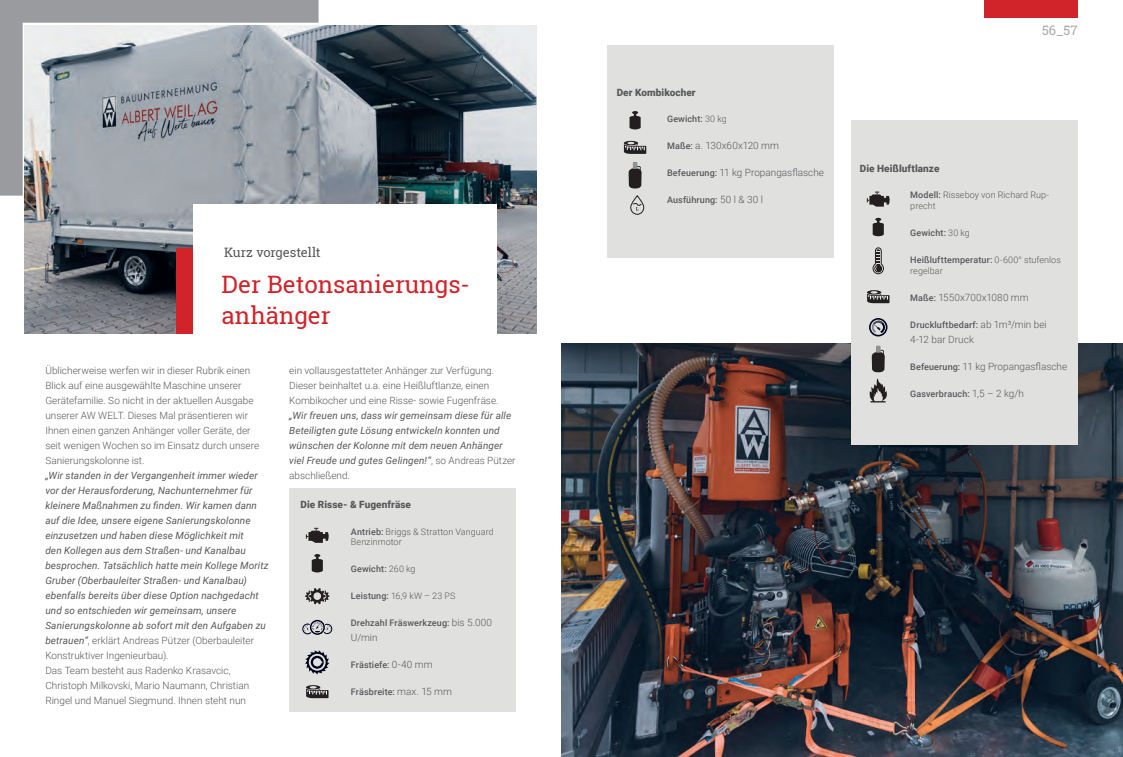
<style>
.page{position:relative;width:1123px;height:757px;background:#fff}
.page>*{position:absolute;margin:0;border:0;box-sizing:border-box;transform-origin:0 0}
.t1{font:24px/31px "Roboto Slab";color:#d1232a}
.t2{font:13px "Roboto Slab";letter-spacing:-.01em;color:#57585a}
.t3{font:13px "Roboto Slab";color:#a8a9ad}
.t4{font:italic 10px/15px "Roboto";letter-spacing:.01em;color:#57585a}
.t5{font:300 10px/15px "Roboto";color:#57585a}
.t6{font:900 10px "Roboto";letter-spacing:.005em;color:#57585a}
.t7{font:500 9px "Roboto";letter-spacing:.015em;color:#57585a}
.t8{font:300 9px/10.8px "Roboto";letter-spacing:.005em;color:#57585a}
.s1{font-weight:300;font-style:normal}
.s2{font-weight:500}
.s3{font-weight:300}
.s4{font-weight:300;font-size:10px}
.s5{font-weight:500;font-size:9px}
</style>
<div class="page">
<img style="left:561px;top:343px;width:562px;height:414px">
<img style="left:25px;top:26px;width:511px;height:308px">
<div style="left:176px;top:249px;width:17px;height:85px;background:#d1232a"></div>
<svg style="left:0;top:0;width:318px;height:196px;background:#a5aaaf"></svg>
<div style="left:193px;top:204px;width:304px;height:152px;background:#fff"></div>
<div style="left:289px;top:488px;width:227px;height:223px;background:#e0e1df"></div>
<div style="left:850px;top:121px;width:227px;height:324px;background:#e0e1df"></div>
<div style="left:607px;top:45px;width:226px;height:213px;background:#e0e1df"></div>
<svg style="left:306px;top:528px;width:23px;height:15px"></svg>
<svg style="left:866px;top:192px;width:24px;height:15px"></svg>
<svg style="left:312px;top:554px;width:11px;height:18px"></svg>
<svg style="left:629px;top:111px;width:11px;height:19px"></svg>
<svg style="left:872px;top:218px;width:11px;height:18px"></svg>
<svg style="left:305px;top:588px;width:24px;height:16px"></svg>
<svg style="left:302px;top:620px;width:30px;height:15px"></svg>
<svg style="left:305px;top:650px;width:24px;height:24px"></svg>
<svg style="left:306px;top:685px;width:23px;height:13px"></svg>
<svg style="left:624px;top:141px;width:22px;height:13px"></svg>
<svg style="left:867px;top:290px;width:22px;height:13px"></svg>
<svg style="left:872px;top:247px;width:12px;height:27px"></svg>
<svg style="left:869px;top:318px;width:18px;height:18px"></svg>
<svg style="left:628px;top:162px;width:13px;height:27px"></svg>
<svg style="left:871px;top:345px;width:13px;height:27px"></svg>
<svg style="left:869px;top:379px;width:18px;height:23px"></svg>
<svg style="left:630px;top:195px;width:15px;height:20px"></svg>
<div style="left:984px;top:0;width:93px;height:17px;background:#d1232a"></div>
<h2 class="t2" style="left:224px;top:243px;width:98px">Kurz vorgestellt</h2>
<h1 class="t1" style="left:222px;top:268px;width:250px">Der Betonsanierungs&shy;anhänger</h1>
<p class="t5" style="left:45px;top:363px;width:215px">Üblicherweise werfen wir in dieser Rubrik einen Blick auf eine ausgewählte Maschine unserer Gerätefamilie. So nicht in der aktuellen Ausgabe unserer AW WELT. Dieses Mal präsentieren wir Ihnen einen ganzen Anhänger voller Geräte, der seit wenigen Wochen so im Einsatz durch unsere Sanierungskolonne ist.</p>
<p class="t4" style="left:45px;top:468px;width:225px">„Wir standen in der Vergangenheit immer wieder vor der Herausforderung, Nachunternehmer für kleinere Maßnahmen zu finden. Wir kamen dann auf die Idee, unsere eigene Sanierungskolonne einzusetzen und haben diese Möglichkeit mit<br>den Kollegen aus dem Straßen- und Kanalbau besprochen. Tatsächlich hatte mein Kollege Moritz Gruber (Oberbauleiter Straßen- und Kanalbau) ebenfalls bereits über diese Option nachgedacht und so entschieden wir gemeinsam, unsere Sanierungskolonne ab sofort mit den Aufgaben zu betrauen“<span class="s1">, erklärt Andreas Pützer (Oberbauleiter Konstruktiver Ingenieurbau).<br>Das Team besteht aus Radenko Krasavcic, Christoph Milkovski, Mario Naumann, Christian Ringel und Manuel Siegmund. Ihnen steht nun</span></p>
<p class="t5" style="left:289px;top:363px;width:211px">ein vollausgestatteter Anhänger zur Verfügung.<br>Dieser beinhaltet u.a. eine Heißluftlanze, einen<br>Kombikocher und eine Risse- sowie Fugenfräse.</p>
<p class="t4" style="left:289px;top:408px;width:228px">„Wir freuen uns, dass wir gemeinsam diese für alle Beteiligten gute Lösung entwickeln konnten und wünschen der Kolonne mit dem neuen Anhänger viel Freude und gutes Gelingen!“<span class="s1">, so Andreas Pützer abschließend.</span></p>
<p class="t6" style="left:300px;top:497px;width:112px">Die Risse- &amp; Fugenfräse</p>
<p class="t8" style="left:351px;top:526px;width:144px"><span class="s2">Antrieb:</span> Briggs &amp; Stratton Vanguard<br>Benzinmotor</p>
<p class="t7" style="left:351px;top:563px;width:66px">Gewicht: <span class="s3">260 kg</span></p>
<p class="t8" style="left:351px;top:590px;width:106px"><span class="s2">Leistung:</span> 16,9 kW – 23 PS</p>
<p class="t7" style="left:351px;top:617px;width:143px">Drehzahl Fräswerkzeug: <span class="s4">bis 5.000</span></p>
<p class="t5" style="left:351px;top:630px;width:28px">U/min</p>
<p class="t7" style="left:351px;top:659px;width:83px">Frästiefe: <span class="s4">0-40 mm</span></p>
<p class="t7" style="left:351px;top:686px;width:103px">Fräsbreite: <span class="s4">max. 15 mm</span></p>
<p class="t6" style="left:617px;top:85px;width:80px">Der Kombikocher</p>
<h2 class="t3" style="left:1042px;top:21px;width:37px">56_57</h2>
<p class="t7" style="left:667px;top:113px;width:61px">Gewicht: <span class="s3">30 kg</span></p>
<p class="t5" style="left:667px;top:138px;width:113px"><span class="s5">Maße:</span> a. 130x60x120 mm</p>
<p class="t5" style="left:667px;top:165px;width:158px"><span class="s5">Befeuerung:</span> 11 kg Propangasflasche</p>
<p class="t7" style="left:667px;top:194px;width:97px">Ausführung: <span class="s4">50 l &amp; 30 l</span></p>
<p class="t8" style="left:910px;top:189px;width:140px"><span class="s2">Modell:</span> Risseboy von Richard Rup&shy;precht</p>
<p class="t7" style="left:910px;top:227px;width:61px">Gewicht: <span class="s3">30 kg</span></p>
<p class="t8" style="left:910px;top:254px;width:152px"><span class="s2">Heißlufttemperatur:</span> 0-600° stufenlos regelbar</p>
<p class="t5" style="left:910px;top:289px;width:120px"><span class="s5">Maße:</span> 1550x700x1080 mm</p>
<p class="t7" style="left:910px;top:318px;width:138px">Druckluftbedarf: <span class="s4">ab 1m³/min bei</span></p>
<p class="t5" style="left:910px;top:331px;width:65px">4-12 bar Druck</p>
<p class="t5" style="left:910px;top:358px;width:158px"><span class="s5">Befeuerung:</span> 11 kg Propangasflasche</p>
<p class="t7" style="left:910px;top:387px;width:115px">Gasverbrauch: <span class="s4">1,5 – 2 kg/h</span></p>
<p class="t6" style="left:860px;top:161px;width:81px">Die Heißluftlanze</p>
</div>
